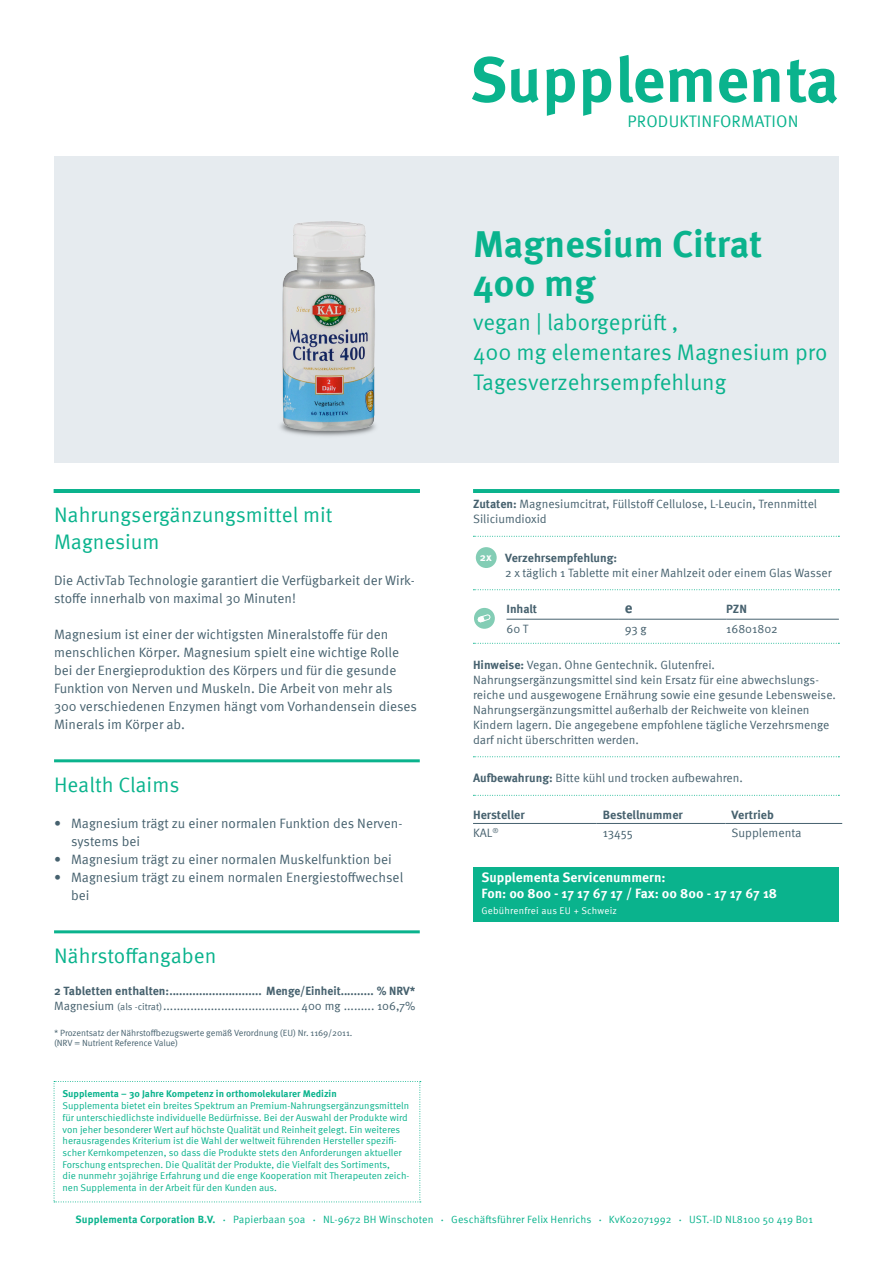
<style>
.page{position:relative;width:893px;height:1263px;background:#fff}
.page>*{position:absolute;margin:0;border:0;box-sizing:border-box;transform-origin:0 0}
.Produkt_Titel{font:700 63.45px "Meta Pro";color:#0ab38d}
.Produkt_Titel-2{font:700 37.5px/39px "Meta Pro";color:#0ab38d}
.Produkt_Subline{font:22.5px/30px "Meta Pro";color:#0ab38d}
.Headline-Grün{font:21px/27px "Meta Pro";color:#0ab38d}
.t1{font:16.65px "Meta Pro";letter-spacing:.01em;color:#0ab38d}
.Nährstoffangaben{font:700 15px "Meta Pro";color:#46616e}
.Fließtext{font:13.5px/18px "Meta Pro";color:#46616e}
.Servicenummern{font:700 13.5px/16.2px "Meta Pro";color:#fff}
.Nährstoffangaben-2{font:700 12.15px "Meta Pro";color:#46616e}
.Nährstoffangaben-3{font:12.15px "Meta Pro";color:#46616e}
.Fließtext_klein{font:12.15px "Meta Pro";letter-spacing:-.005em;color:#46616e}
.Fließtext_klein_mit{font:12px/15px "Meta Pro";color:#46616e}
.Nährstoffangaben-4{font:12px "Meta Pro";color:#46616e}
.Nährstoffangaben-5{font:700 12px "Meta Pro";color:#46616e}
.Fließtext-2{font:700 10.95px "Meta Pro";color:#fff}
.t2{font:10.5px "Meta Pro";letter-spacing:.01em;color:#0ab38d}
.t3{font:700 10.5px "Meta Pro";letter-spacing:.01em;color:#0ab38d}
.Supplementa_Text_Kle{font:9.75px/11.7px "Meta Pro";color:#0ab38d}
.Servicenummern-2{font:9.75px "Meta Pro";letter-spacing:.02em;color:#fff}
.Nährstoffangaben-6{font:9px/10.5px "Meta Pro";letter-spacing:-.01em;color:#46616e}
.s1{font-size:9.75px}
.s2{font-weight:700}
.s3{font-size:4.5px}
</style>
<div class="page">
<div style="left:54px;top:156px;width:785px;height:306px;background:#e6ebef"></div>
<hr style="left:54px;top:759px;width:366px;height:3px;background:#0ab38d">
<hr style="left:54px;top:930px;width:366px;height:3px;background:#0ab38d">
<svg style="left:473px;top:536px;width:366px;height:1px"></svg>
<svg style="left:473px;top:589px;width:366px;height:1px"></svg>
<svg style="left:473px;top:643px;width:366px;height:1px"></svg>
<svg style="left:473px;top:756px;width:366px;height:1px"></svg>
<svg style="left:473px;top:795px;width:366px;height:1px"></svg>
<div style="left:473px;top:867px;width:366px;height:55px;background:#0ab38d"></div>
<div style="left:476px;top:547px;width:21px;height:21px;background:#83cdb5;border-radius:50%"></div>
<hr style="left:506px;top:619px;width:113px;height:1px;background:#46616e">
<hr style="left:619px;top:619px;width:107px;height:1px;background:#46616e">
<hr style="left:726px;top:619px;width:113px;height:1px;background:#46616e">
<div style="left:474px;top:608px;width:21px;height:21px;background:#83cdb5;border-radius:50%"></div>
<svg style="left:478px;top:614px;width:12px;height:8px"></svg>
<hr style="left:473px;top:823px;width:124px;height:1px;background:#46616e">
<hr style="left:597px;top:823px;width:129px;height:1px;background:#46616e">
<hr style="left:726px;top:823px;width:116px;height:1px;background:#46616e">
<hr style="left:473px;top:489px;width:366px;height:3px;background:#0ab38d">
<svg style="left:54px;top:1081px;width:367px;height:121px"></svg>
<hr style="left:54px;top:489px;width:366px;height:3px;background:#0ab38d">
<img style="left:278px;top:221px;width:99px;height:209px">
<p class="Produkt_Titel" style="left:470px;top:30px;width:371px">Supplementa</p>
<p class="t1" style="left:628px;top:109px;width:172px">PRODUKTINFORMATION</p>
<p class="Headline-Grün" style="left:54px;top:500px;width:280px">Nahrungsergänzungsmittel mit<br>Magnesium</p>
<p class="Fließtext" style="left:54px;top:570px;width:362px">Die ActivTab Technologie garantiert die Verfügbarkeit der Wirk&shy;stoffe innerhalb von maximal 30 Minuten!</p>
<p class="Fließtext" style="left:54px;top:624px;width:364px">Magnesium ist einer der wichtigsten Mineralstoffe für den menschlichen Körper. Magnesium spielt eine wichtige Rolle bei der Energieproduktion des Körpers und für die gesunde Funktion von Nerven und Muskeln. Die Arbeit von mehr als 300 verschiedenen Enzymen hängt vom Vorhandensein dieses Minerals im Körper ab.</p>
<p class="Headline-Grün" style="left:54px;top:770px;width:127px">Health Claims</p>
<p class="Fließtext" style="left:71px;top:813px;width:333px;text-indent:-17px">• Magnesium trägt zu einer normalen Funktion des Nerven&shy;systems bei</p>
<p class="Fließtext" style="left:54px;top:849px;width:339px">• Magnesium trägt zu einer normalen Muskelfunktion bei</p>
<p class="Fließtext" style="left:71px;top:867px;width:334px;text-indent:-17px">• Magnesium trägt zu einem normalen Energiestoffwechsel bei</p>
<p class="Headline-Grün" style="left:54px;top:941px;width:164px">Nährstoffangaben</p>
<p class="Nährstoffangaben-5" style="left:54px;top:982px;width:363px">2 Tabletten enthalten:............................ Menge/Einheit.......... % NRV*</p>
<p class="Nährstoffangaben-4" style="left:54px;top:997px;width:363px">Magnesium <span class="s1">(als -citrat)</span>........................................ 400 mg ......... 106,7%</p>
<p class="Nährstoffangaben-6" style="left:54px;top:1027px;width:300px">* Prozentsatz der Nährstoffbezugswerte gemäß Verordnung (EU) Nr. 1169/2011. (NRV = Nutrient Reference Value)</p>
<p class="Supplementa_Text_Kle" style="left:63px;top:1087px;width:348px"><span class="s2">Supplementa – 30 Jahre Kompetenz in orthomolekularer Medizin<br></span>Supplementa bietet ein breites Spektrum an Premium-Nahrungsergänzungsmitteln für unterschiedlichste individuelle Bedürfnisse. Bei der Auswahl der Produkte wird von jeher besonderer Wert auf höchste Qualität und Reinheit gelegt. Ein weiteres herausragendes Kriterium ist die Wahl der weltweit führenden Hersteller spezifi&shy;scher Kernkompetenzen, so dass die Produkte stets den Anforderungen aktueller Forschung entsprechen. Die Qualität der Produkte, die Vielfalt des Sortiments,<br>die nunmehr 30jährige Erfahrung und die enge Kooperation mit Therapeuten zeich&shy;nen Supplementa in der Arbeit für den Kunden aus.</p>
<p class="Produkt_Titel-2" style="left:473px;top:222px;width:291px">Magnesium Citrat<br>400 mg</p>
<p class="Produkt_Subline" style="left:473px;top:306px;width:356px">vegan | laborgeprüft ,<br>400 mg elementares Magnesium pro<br>Tagesverzehrsempfehlung</p>
<p class="Fließtext_klein_mit" style="left:473px;top:496px;width:346px"><span class="s2">Zutaten:</span> Magnesiumcitrat, Füllstoff Cellulose, L-Leucin, Trennmittel<br>Siliciumdioxid</p>
<p class="Fließtext-2" style="left:480px;top:549px;width:13px">2x</p>
<p class="Fließtext_klein_mit" style="left:505px;top:549px;width:328px"><span class="s2">Verzehrsempfehlung:<br></span>2 x täglich 1 Tablette mit einer Mahlzeit oder einem Glas Wasser</p>
<p class="Nährstoffangaben-5" style="left:506px;top:599px;width:32px">Inhalt</p>
<p class="Nährstoffangaben" style="left:625px;top:596px;width:9px">e</p>
<p class="Nährstoffangaben-5" style="left:726px;top:599px;width:22px">PZN</p>
<p class="Nährstoffangaben-4" style="left:506px;top:619px;width:23px">60 T</p>
<p class="Nährstoffangaben-4" style="left:625px;top:619px;width:23px">93 g</p>
<p class="Nährstoffangaben-4" style="left:726px;top:619px;width:53px">16801802</p>
<p class="Fließtext_klein_mit" style="left:473px;top:656px;width:364px"><span class="s2">Hinweise:</span> Vegan. Ohne Gentechnik. Glutenfrei.<br>Nahrungsergänzungsmittel sind kein Ersatz für eine abwechslungs&shy;reiche und ausgewogene Ernährung sowie eine gesunde Lebensweise.<br>Nahrungsergänzungsmittel außerhalb der Reichweite von kleinen Kindern lagern. Die angegebene empfohlene tägliche Verzehrsmenge darf nicht überschritten werden.</p>
<p class="Fließtext_klein_mit" style="left:473px;top:770px;width:271px"><span class="s2">Aufbewahrung:</span> Bitte kühl und trocken aufbewahren.</p>
<p class="Nährstoffangaben-2" style="left:473px;top:805px;width:53px">Hersteller</p>
<p class="Nährstoffangaben-2" style="left:603px;top:805px;width:82px">Bestellnummer</p>
<p class="Nährstoffangaben-2" style="left:732px;top:805px;width:44px">Vertrieb</p>
<p class="Nährstoffangaben-3" style="left:473px;top:824px;width:27px">KAL<sup>®</sup></p>
<p class="Fließtext_klein" style="left:603px;top:824px;width:32px">13455</p>
<p class="Nährstoffangaben-3" style="left:732px;top:824px;width:71px">Supplementa</p>
<p class="Servicenummern" style="left:482px;top:868px;width:297px">Supplementa Servicenummern:<br>Fon: 00 800 - 17 17 67 17 / Fax: 00 800 - 17 17 67 18</p>
<p class="Servicenummern-2" style="left:482px;top:903px;width:137px">Gebührenfrei aus EU + Schweiz</p>
<p class="t3" style="left:76px;top:1211px;width:141px">Supplementa Corporation B.V.</p>
<p class="t2" style="left:223px;top:1211px;width:84px"><span class="s3">•</span> Papierbaan 50a</p>
<p class="t2" style="left:313px;top:1211px;width:122px"><span class="s3">•</span> NL-9672 BH Winschoten</p>
<p class="t2" style="left:441px;top:1211px;width:152px"><span class="s3">•</span> Geschäftsführer Felix Henrichs</p>
<p class="t2" style="left:599px;top:1211px;width:74px"><span class="s3">•</span> KvK02071992</p>
<p class="t2" style="left:679px;top:1211px;width:135px"><span class="s3">•</span> UST.-ID NL8100 50 419 B01</p>
</div>
